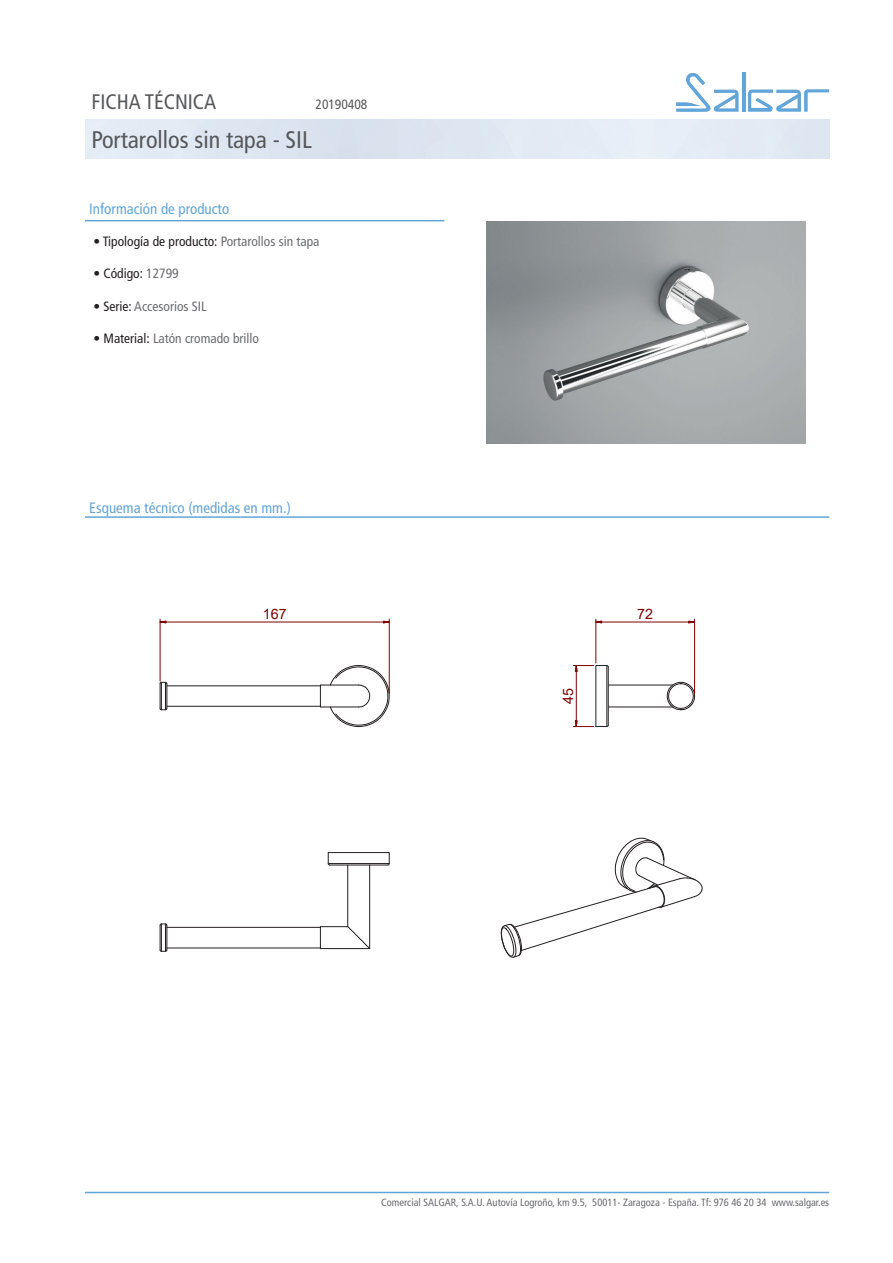
<style>
.page{position:relative;width:893px;height:1263px;background:#fff}
.page>*{position:absolute;margin:0;border:0;box-sizing:border-box;transform-origin:0 0}
.t1{font:condensed 24px "Frutiger LT";color:#57585a}
.t2{font:condensed 21px "Frutiger LT";color:#57585a}
.t3{font:condensed 15px "Frutiger LT";color:#62a5d9}
.t4{font:14.25px "Arial";color:#800000}
.t5{font:condensed 13.5px "Frutiger LT";color:#231f20}
.t6{font:condensed 13.5px "Frutiger LT";color:#6c6d70}
.t7{font:condensed 13.5px "Frutiger LT";color:#57585a}
.t8{font:condensed 10.5px "Frutiger LT";color:#6c6d70}
.s1{color:#6c6d70}
.s2{color:#231f20}
</style>
<div class="page">
<hr style="left:742px;top:72px;width:3px;height:40px;background:#62a5d9">
<svg style="left:676px;top:72px;width:63px;height:40px"></svg>
<svg style="left:748px;top:89px;width:81px;height:23px"></svg>
<hr style="left:85px;top:1192px;width:744px;height:1px;background:#62a5d9">
<hr style="left:85px;top:516px;width:744px;height:2px;background:#62a5d9">
<hr style="left:85px;top:220px;width:359px;height:1px;background:#62a5d9">
<img style="left:486px;top:221px;width:319px;height:223px">
<svg style="left:159px;top:618px;width:544px;height:340px"></svg>
<svg style="left:159px;top:621px;width:7px;height:2px"></svg>
<svg style="left:383px;top:621px;width:9px;height:2px"></svg>
<hr style="left:166px;top:622px;width:217px;height:1px;background:#800000">
<hr style="left:389px;top:619px;width:1px;height:74px;background:#800000">
<hr style="left:160px;top:619px;width:1px;height:62px;background:#800000">
<svg style="left:593px;top:621px;width:9px;height:2px"></svg>
<svg style="left:688px;top:621px;width:10px;height:2px"></svg>
<hr style="left:602px;top:622px;width:87px;height:1px;background:#800000">
<hr style="left:596px;top:619px;width:1px;height:44px;background:#800000">
<hr style="left:694px;top:619px;width:1px;height:74px;background:#800000">
<svg style="left:573px;top:662px;width:36px;height:68px"></svg>
<h2 class="t2" style="left:91px;top:89px;width:126px">FICHA TÉCNICA</h2>
<p class="t7" style="left:315px;top:96px;width:53px">20190408</p>
<p class="t1" style="left:91px;top:126px;width:222px">Portarollos sin tapa - SIL</p>
<p class="t3" style="left:89px;top:200px;width:142px">Información de producto</p>
<p class="t5" style="left:94px;top:233px;width:227px">• Tipología de producto: <span class="s1">Portarollos sin tapa</span></p>
<p class="t5" style="left:94px;top:266px;width:87px">• Código: <span class="s1">12799</span></p>
<p class="t6" style="left:94px;top:298px;width:114px"><span class="s2">• Serie:</span> Accesorios SIL</p>
<p class="t6" style="left:94px;top:331px;width:167px"><span class="s2">• Material:</span> Latón cromado brillo</p>
<p class="t3" style="left:89px;top:499px;width:203px">Esquema técnico (medidas en mm.)</p>
<p class="t4" style="left:263px;top:604px;width:25px">167</p>
<p class="t4" style="left:637px;top:604px;width:17px">72</p>
<p class="t4" style="left:558px;top:704px;width:17px;rotate:-90deg">45</p>
<p class="t8" style="left:381px;top:1196px;width:449px">Comercial SALGAR, S.A.U. Autovía Logroño, km 9.5, 50011- Zaragoza - España. Tf: 976 46 20 34 www.salgar.es</p>
</div>
